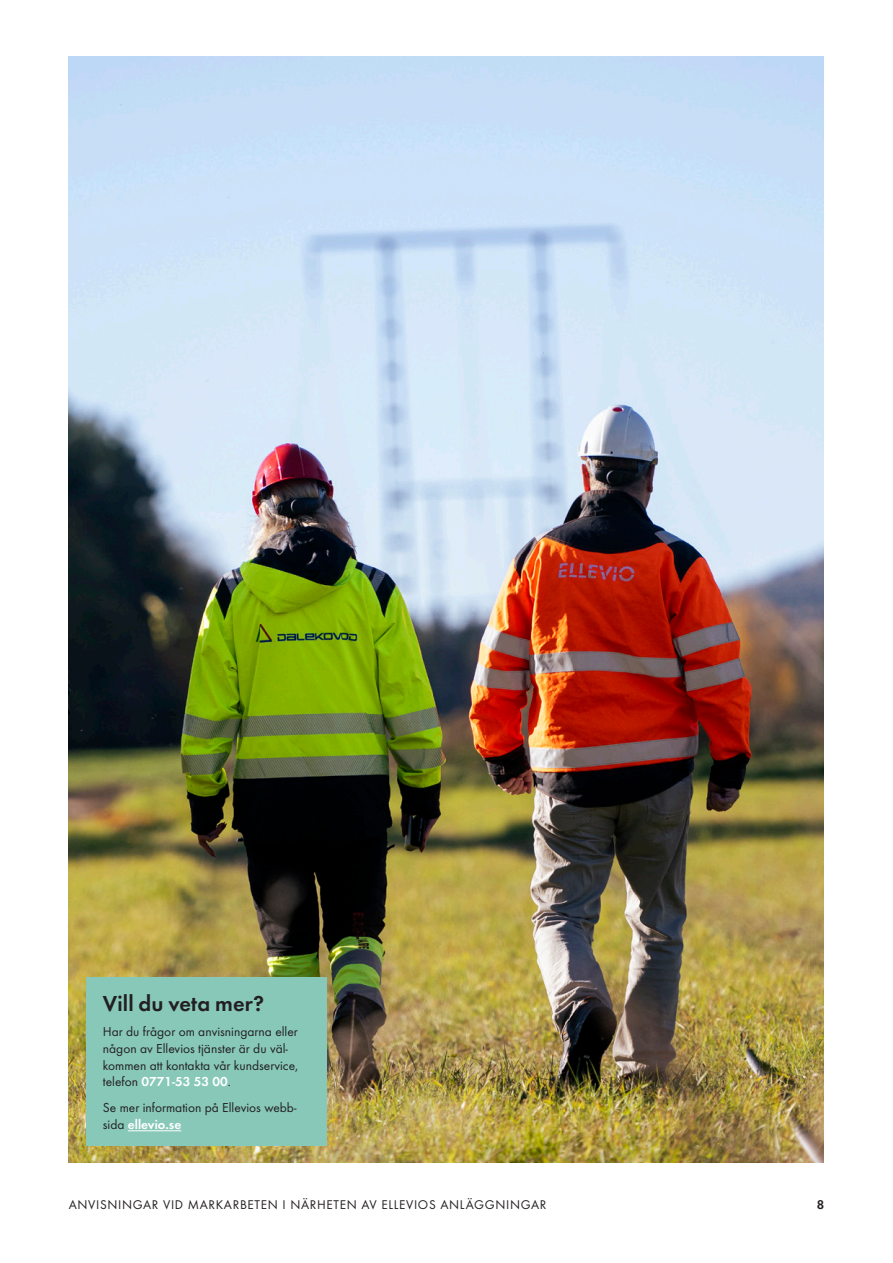
<style>
.page{position:relative;width:893px;height:1263px;background:#fff}
.page>*{position:absolute;margin:0;border:0;box-sizing:border-box;transform-origin:0 0}
.t1{font:600 22.5px "Futura EF";letter-spacing:.005em;color:#231f20}
.t2{font:13.5px/16.8px "Futura EF";color:#231f20}
.t3{font:13.2px "Futura EF";letter-spacing:.05em;color:#231f20}
.t4{font:600 13.2px "Futura EF";color:#231f20}
.s1{font-weight:600;color:#fff}
</style>
<div class="page">
<img style="left:68px;top:57px;width:756px;height:1105px">
<div style="left:86px;top:977px;width:240px;height:169px;background:#87c8b9"></div>
<hr style="left:128px;top:1130px;width:53px;height:1px;background:#fff">
<h1 class="t1" style="left:103px;top:990px;width:163px">Vill du veta mer?</h1>
<p class="t2" style="left:103px;top:1023px;width:197px">Har du frågor om anvisningarna eller någon av Ellevios tjänster är du väl&shy;kommen att kontakta vår kundservice, telefon <span class="s1">0771-53 53 00</span>.</p>
<p class="t2" style="left:103px;top:1099px;width:195px">Se mer information på Ellevios webb&shy;sida <span class="s1">ellevio.se</span></p>
<p class="t3" style="left:69px;top:1196px;width:479px">ANVISNINGAR VID MARKARBETEN I NÄRHETEN AV ELLEVIOS ANLÄGGNINGAR</p>
<p class="t4" style="left:817px;top:1196px;width:9px">8</p>
</div>
